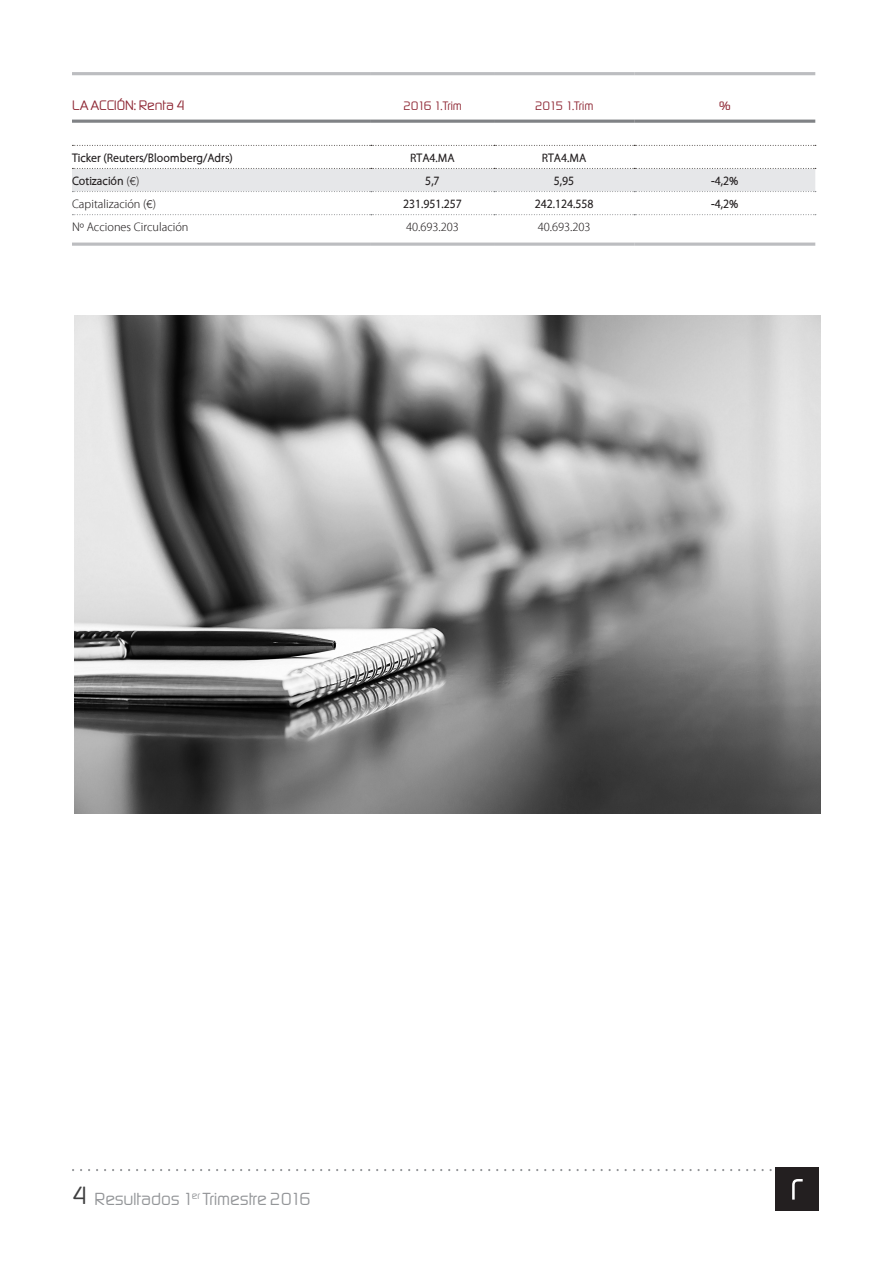
<style>
.page{position:relative;width:893px;height:1263px;background:#fff}
.page>*{position:absolute;margin:0;border:0;box-sizing:border-box;transform-origin:0 0}
.t1{font:300 25.8px "Digital Sans";color:#3e3e3f}
.t2{font:300 18.15px "Digital Sans";color:#939598}
.t3{font:300 14.25px "Digital Sans";letter-spacing:.005em;color:#8d2431}
.t4{font:300 12.6px "Digital Sans";letter-spacing:-.03em;color:#8d2431}
.t5{font:700 11.1px "Renta 4";color:#231f20}
.t6{font:11.1px "Renta 4";color:#231f20}
.s1{font-weight:400}
</style>
<div class="page">
<svg style="left:72px;top:1169px;width:704px;height:2px"></svg>
<div style="left:776px;top:1168px;width:43px;height:43px;background:#231f20"></div>
<svg style="left:792px;top:1179px;width:11px;height:20px"></svg>
<img style="left:74px;top:316px;width:747px;height:498px">
<svg style="left:72px;top:167px;width:743px;height:76px"></svg>
<hr style="left:72px;top:72px;width:299px;height:3px;background:#bcbdc0">
<hr style="left:371px;top:72px;width:123px;height:3px;background:#bcbdc0">
<hr style="left:494px;top:72px;width:140px;height:3px;background:#bcbdc0">
<hr style="left:634px;top:72px;width:181px;height:3px;background:#bcbdc0">
<hr style="left:72px;top:120px;width:299px;height:3px;background:#808285">
<hr style="left:371px;top:120px;width:123px;height:3px;background:#808285">
<hr style="left:494px;top:120px;width:140px;height:3px;background:#808285">
<hr style="left:634px;top:120px;width:181px;height:3px;background:#808285">
<svg style="left:72px;top:214px;width:744px;height:1px"></svg>
<hr style="left:72px;top:243px;width:299px;height:3px;background:#bcbdc0">
<hr style="left:371px;top:243px;width:123px;height:3px;background:#bcbdc0">
<hr style="left:494px;top:243px;width:140px;height:3px;background:#bcbdc0">
<hr style="left:634px;top:243px;width:181px;height:3px;background:#bcbdc0">
<svg style="left:72px;top:145px;width:744px;height:1px"></svg>
<svg style="left:72px;top:168px;width:744px;height:24px;background:#e3e4e6"></svg>
<p class="t3" style="left:72px;top:97px;width:115px">LA ACCIÓN: Renta 4</p>
<p class="t4" style="left:403px;top:99px;width:60px">2016 1.Trim</p>
<p class="t4" style="left:535px;top:99px;width:60px">2015 1.Trim</p>
<p class="t4" style="left:719px;top:99px;width:13px">%</p>
<p class="t5" style="left:72px;top:151px;width:162px">Ticker (Reuters/Bloomberg/Adrs)</p>
<p class="t5" style="left:410px;top:151px;width:46px">RTA4.MA</p>
<p class="t5" style="left:542px;top:151px;width:46px">RTA4.MA</p>
<p class="t5" style="left:72px;top:175px;width:69px">Cotización <span class="s1">(€)</span></p>
<p class="t5" style="left:425px;top:175px;width:16px">5,7</p>
<p class="t5" style="left:554px;top:175px;width:22px">5,95</p>
<p class="t5" style="left:711px;top:175px;width:29px">-4,2%</p>
<p class="t6" style="left:72px;top:197px;width:86px">Capitalización (€)</p>
<p class="t5" style="left:403px;top:198px;width:60px">231.951.257</p>
<p class="t5" style="left:535px;top:198px;width:60px">242.124.558</p>
<p class="t5" style="left:711px;top:198px;width:29px">-4,2%</p>
<p class="t6" style="left:72px;top:221px;width:118px">Nº Acciones Circulación</p>
<p class="t6" style="left:406px;top:221px;width:54px">40.693.203</p>
<p class="t6" style="left:538px;top:221px;width:54px">40.693.203</p>
<h1 class="t1" style="left:72px;top:1180px;width:17px">4</h1>
<h2 class="t2" style="left:94px;top:1189px;width:218px">Resultados 1<sup>er</sup> Trimestre 2016</h2>
</div>
